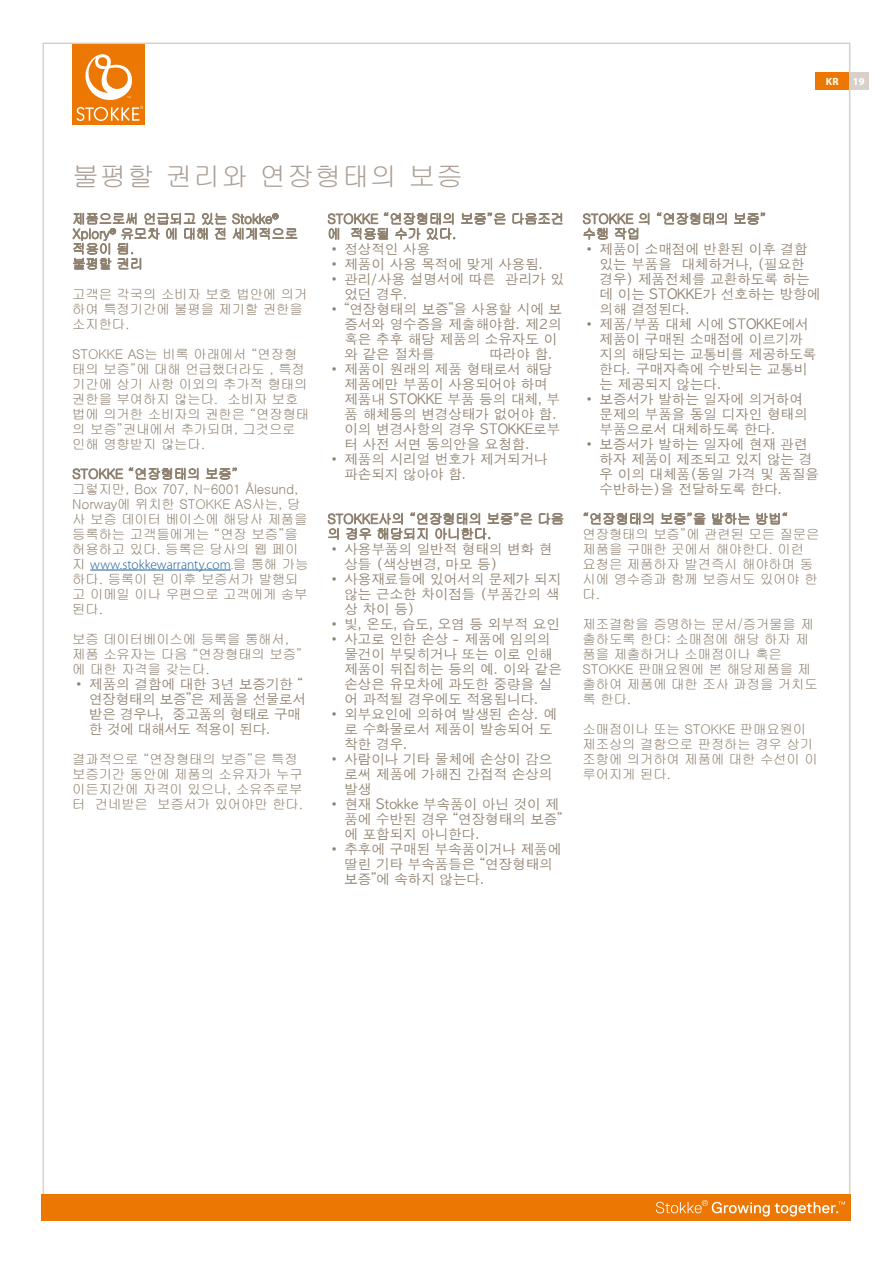
<style>
.page{position:relative;width:893px;height:1263px;background:#fff}
.page>*{position:absolute;margin:0;border:0;box-sizing:border-box;transform-origin:0 0}
.t1{font:27px "Gulim";letter-spacing:.025em;color:#aba097}
.t2{font:13.5px/15px "Apple Gothic";color:#908271}
.t3{font:13.5px/15px "Gulim";letter-spacing:-.02em;color:#908271}
.t4{font:13.5px/15px "Apple Gothic";letter-spacing:-.02em;color:#908271}
.t5{font:300 13.5px "Myriad Pro";letter-spacing:.005em;color:#165b9a}
.t6{font:700 10.5px "Myriad Pro";color:#fff}
.s1{font-family:"Gulim";font-weight:400;color:#908271}
.s2{color:#908271}
</style>
<div class="page">
<div style="left:42px;top:1194px;width:809px;height:27px;background:#ed7703"></div>
<svg style="left:656px;top:1200px;width:189px;height:16px"></svg>
<div style="left:72px;top:44px;width:73px;height:80px;background:#ed7703"></div>
<svg style="left:76px;top:54px;width:67px;height:67px"></svg>
<div style="left:849px;top:72px;width:19px;height:17px;background:#d7d1ca"></div>
<div style="left:816px;top:72px;width:33px;height:17px;background:#ed7703"></div>
<hr style="left:90px;top:570px;width:141px;height:1px;background:#165b9a">
<svg style="left:72px;top:212px;width:226px;height:58px"></svg>
<svg style="left:72px;top:468px;width:51px;height:12px"></svg>
<svg style="left:129px;top:467px;width:70px;height:13px"></svg>
<svg style="left:206px;top:467px;width:31px;height:13px"></svg>
<svg style="left:512px;top:212px;width:51px;height:13px"></svg>
<svg style="left:328px;top:212px;width:178px;height:28px"></svg>
<svg style="left:539px;top:512px;width:25px;height:13px"></svg>
<svg style="left:328px;top:512px;width:205px;height:28px"></svg>
<svg style="left:657px;top:212px;width:70px;height:13px"></svg>
<svg style="left:734px;top:212px;width:32px;height:13px"></svg>
<svg style="left:583px;top:212px;width:67px;height:28px"></svg>
<svg style="left:583px;top:512px;width:71px;height:13px"></svg>
<svg style="left:660px;top:512px;width:46px;height:13px"></svg>
<svg style="left:712px;top:512px;width:38px;height:13px"></svg>
<svg style="left:756px;top:512px;width:32px;height:13px"></svg>
<p class="t6" style="left:826px;top:74px;width:14px">KR</p>
<p class="t6" style="left:853px;top:74px;width:13px">19</p>
<h1 class="t1" style="left:72px;top:162px;width:392px">불평할 권리와 연장형태의 보증</h1>
<p class="t3" style="left:72px;top:211px;width:202px">제품으로써 언급되고 있는 Stokke<br>Xplory</p>
<p class="t3" style="left:72px;top:256px;width:73px">불평할 권리</p>
<p class="t3" style="left:72px;top:286px;width:237px">고객은 각국의 소비자 보호 법안에 의거 하여 특정기간에 불평을 제기할 권한을 소지한다.</p>
<p class="t3" style="left:72px;top:346px;width:227px">STOKKE AS는 비록 아래에서 “연장형</p>
<p class="t3" style="left:72px;top:361px;width:234px">태의 보증 에” 대해 언급했더라도 , 특정</p>
<p class="t3" style="left:72px;top:376px;width:237px">기간에 상기 사항 이외의 추가적 형태의</p>
<p class="t3" style="left:228px;top:391px;width:73px">소비자 보호</p>
<p class="t2" style="left:327px;top:241px;width:104px">• 정상적인 사용</p>
<p class="t2" style="left:505px;top:256px;width:60px;text-indent:-178px">• 제품이 사용 목적에 맞게 사용됨. 관리가 있</p>
<p class="t2" style="left:344px;top:271px;width:153px;text-indent:-17px">• 관리/사용 설명서에 따른 었던 경우.</p>
<p class="t2" style="left:327px;top:301px;width:236px">• “연장형태의 보증 을” 사용할 시에 보</p>
<p class="t2" style="left:344px;top:316px;width:219px">증서와 영수증을 제출해야함. 제2의</p>
<p class="t2" style="left:344px;top:331px;width:214px">혹은 추후 해당 제품의 소유자도 이</p>
<p class="t2" style="left:489px;top:346px;width:65px">따라야 함.</p>
<p class="t2" style="left:344px;top:346px;width:92px">와 같은 절차를</p>
<p class="t2" style="left:344px;top:361px;width:217px;text-indent:-17px">• 제품이 원래의 제품 형태로서 해당 제품에만 부품이 사용되어야 하며 제품내 STOKKE 부품 등의 대체, 부 품 해체등의 변경상태가 없어야 함. 이의 변경사항의 경우 STOKKE로부 터 사전 서면 동의안을 요청함.</p>
<p class="t2" style="left:344px;top:451px;width:205px;text-indent:-17px">• 제품의 시리얼 번호가 제거되거나 파손되지 않아야 함.</p>
<p class="t3" style="left:72px;top:391px;width:239px">권한을 부여하지 않는다.<br>법에 의거한 소비자의 권한은 “연장형태 의 보증”권내에서 추가되며, 그것으로 인해 영향받지 않는다.</p>
<p class="t3" style="left:72px;top:481px;width:237px">그렇지만, Box 707, N-6001 Ålesund,<br>Norway에 위치한 STOKKE AS사는 당, 사 보증 데이터 베이스에 해당사 제품을 등록하는 고객들에게는 “연장 보증 을” 허용하고 있다. 등록은 당사의 웹 페이</p>
<p class="t5" style="left:72px;top:556px;width:238px"><span class="s1">지</span> www.stokkewarranty.com <span class="s1">을</span><span class="s2">.</span> <span class="s1">통해 가능</span></p>
<p class="t3" style="left:72px;top:571px;width:237px">하다. 등록이 된 이후 보증서가 발행되 고 이메일 이나 우편으로 고객에게 송부 된다.</p>
<p class="t3" style="left:72px;top:631px;width:232px">보증 데이터베이스에 등록을 통해서, 제품 소유자는 다음 “연장형태의 보증“ 에 대한 자격을 갖는다.</p>
<p class="t2" style="left:72px;top:676px;width:232px">• 제품의 결함에 대한 3년 보증기한 ”</p>
<p class="t4" style="left:89px;top:691px;width:218px">연장형태의 보증 은” 제품을 선물로서</p>
<p class="t4" style="left:172px;top:706px;width:130px">중고품의 형태로 구매</p>
<p class="t2" style="left:344px;top:541px;width:210px;text-indent:-17px">• 사용부품의 일반적 형태의 변화 현 상들 (색상변경, 마모 등(</p>
<p class="t2" style="left:344px;top:571px;width:218px;text-indent:-17px">• 사용재료들에 있어서의 문제가 되지 않는 근소한 차이점들 (부품간의 색 상 차이 등(</p>
<p class="t2" style="left:327px;top:616px;width:234px">• 빛, 온도, 습도, 오염 등 외부적 요인</p>
<p class="t2" style="left:344px;top:631px;width:219px;text-indent:-17px">• 사고로 인한 손상 - 제품에 임의의 물건이 부딪히거나 또는 이로 인해 제품이 뒤집히는 등의 예. 이와 같은 손상은 유모차에 과도한 중량을 실 어 과적될 경우에도 적용됩니다.</p>
<p class="t2" style="left:344px;top:706px;width:214px;text-indent:-17px">• 외부요인에 의하여 발생된 손상. 예 로 수화물로서 제품이 발송되어 도 착한 경우.</p>
<p class="t2" style="left:344px;top:751px;width:210px;text-align:justify;text-indent:-17px">• 사람이나 기타 물체에 손상이 감으 로써 제품에 가해진 간접적 손상의 발생</p>
<p class="t2" style="left:344px;top:796px;width:219px;text-indent:-17px">• 현재 Stokke 부속품이 아닌 것이 제 품에 수반된 경우 “연장형태의 보증“ 에 포함되지 아니한다.</p>
<p class="t2" style="left:344px;top:841px;width:218px;text-indent:-17px">• 추후에 구매된 부속품이거나 제품에 딸린 기타 부속품들은 “연장형태의 보증 에” 속하지 않는다.</p>
<p class="t4" style="left:89px;top:706px;width:183px">받은 경우나,<br>한 것에 대해서도 적용이 된다.</p>
<p class="t3" style="left:72px;top:751px;width:227px">결과적으로 “연장형태의 보증 은” 특정</p>
<p class="t3" style="left:72px;top:766px;width:232px">보증기간 동안에 제품의 소유자가 누구</p>
<p class="t3" style="left:72px;top:781px;width:232px">이든지간에 자격이 있으나, 소유주로부</p>
<p class="t3" style="left:157px;top:796px;width:148px">보증서가 있어야만 한다.</p>
<p class="t3" style="left:95px;top:796px;width:55px">건네받은</p>
<p class="t3" style="left:72px;top:796px;width:15px">터</p>
<p class="t3" style="left:583px;top:226px;width:59px">수행 작업</p>
<p class="t2" style="left:583px;top:241px;width:227px;text-align:right">• 제품이 소매점에 반환된 이후 결함 대체하거나, (필요한</p>
<p class="t2" style="left:600px;top:256px;width:222px">있는 부품을<br>경우) 제품전체를 교환하도록 하는 데 이는 STOKKE가 선호하는 방향에 의해 결정된다.</p>
<p class="t2" style="left:600px;top:316px;width:218px;text-indent:-17px">• 제품/부품 대체 시에 STOKKE에서 제품이 구매된 소매점에 이르기까 지의 해당되는 교통비를 제공하도록 한다. 구매자측에 수반되는 교통비 는 제공되지 않는다.</p>
<p class="t2" style="left:600px;top:391px;width:210px;text-indent:-17px">• 보증서가 발하는 일자에 의거하여 문제의 부품을 동일 디자인 형태의 부품으로서 대체하도록 한다.</p>
<p class="t2" style="left:600px;top:436px;width:221px;text-indent:-17px">• 보증서가 발하는 일자에 현재 관련 하자 제품이 제조되고 있지 않는 경 우 이의 대체품(동일 가격 및 품질을 수반하는 을) 전달하도록 한다.</p>
<p class="t3" style="left:583px;top:511px;width:239px">“연장형태의 보증 을” 발하는 방법” 연장형태의 보증 에” 관련된 모든 질문은 제품을 구매한 곳에서 해야한다. 이런 요청은 제품하자 발견즉시 해야하며 동 시에 영수증과 함께 보증서도 있어야 한 다.</p>
<p class="t3" style="left:583px;top:616px;width:237px">제조결함을 증명하는 문서/증거물을 제 출하도록 한다: 소매점에 해당 하자 제 품을 제출하거나 소매점이나 혹은<br>STOKKE 판매요원에 본 해당제품을 제 출하여 제품에 대한 조사 과정을 거치도 록 한다.</p>
<p class="t3" style="left:583px;top:721px;width:237px">소매점이나 또는 STOKKE 판매요원이 제조상의 결함으로 판정하는 경우 상기 조항에 의거하여 제품에 대한 수선이 이 루어지게 된다.</p>
</div>
